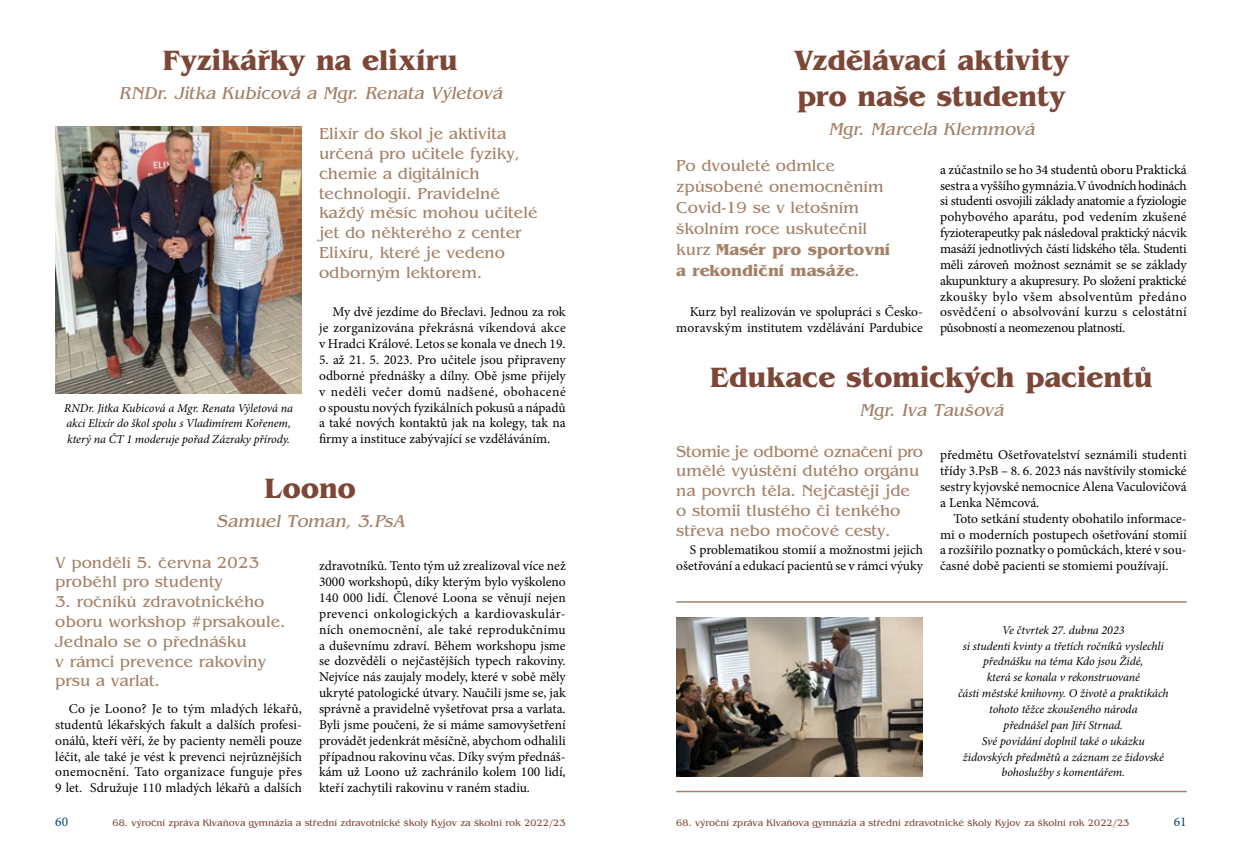
<style>
.page{position:relative;width:1242px;height:859px;background:#fff}
.page>*{position:absolute;margin:0;border:0;box-sizing:border-box;transform-origin:0 0}
.t1{font:700 29.25px/36px "Bangkok";color:#7c4737;scale:.96 1}
.t2{font:italic 18px "Bangkok";letter-spacing:.005em;color:#a48066}
.t3{font:16.5px/19.8px "Bangkok";color:#a48066}
.t4{font:13.5px/15.9px "Minion Pro";color:#000;text-align:justify}
.t5{font:13.5px "Minion Pro";color:#004876}
.t6{font:italic 12px/15.9px "Minion Pro";letter-spacing:-.005em;color:#000}
.t7{font:9.75px "Bangkok";color:#7c4737}
.s1{font-weight:700}
</style>
<div class="page">
<img style="left:55px;top:126px;width:247px;height:267px">
<img style="left:676px;top:618px;width:247px;height:158px">
<hr style="left:676px;top:601px;width:510px;height:2px;background:#a48066">
<hr style="left:676px;top:791px;width:510px;height:1px;background:#a48066">
<h1 class="t1" style="left:163px;top:43px;width:308px">Fyzikářky na elixíru</h1>
<h2 class="t2" style="left:119px;top:83px;width:388px">RNDr. Jitka Kubicová a Mgr. Renata Výletová</h2>
<p class="t6" style="left:64px;top:400px;width:230px">RNDr. Jitka Kubicová a Mgr. Renata Výletová na akci Elixír do škol spolu s Vladimírem Kořenem, který na ČT 1 moderuje pořad Zázraky přírody.</p>
<p class="t3" style="left:319px;top:124px;width:220px">Elixír do škol je aktivita určená pro učitele fyziky, chemie a digitálních technologií. Pravidelně každý měsíc mohou učitelé jet do některého z center<br>Elixíru, které je vedeno odborným lektorem.</p>
<p class="t4" style="left:319px;top:304px;width:248px;text-indent:14px">My dvě jezdíme do Břeclavi. Jednou za rok je zorganizována překrásná víkendová akce v Hradci Králové. Letos se konala ve dnech 19.</p>
<p class="t4" style="left:319px;top:352px;width:248px">5. až 21. 5. 2023. Pro učitele jsou připraveny odborné přednášky a dílny. Obě jsme přijely v neděli večer domů nadšené, obohacené o spoustu nových fyzikálních pokusů a nápadů a také nových kontaktů jak na kolegy, tak na firmy a instituce zabývající se vzděláváním.</p>
<h1 class="t1" style="left:265px;top:471px;width:97px">Loono</h1>
<h2 class="t2" style="left:216px;top:511px;width:193px">Samuel Toman, 3.PsA</h2>
<p class="t3" style="left:55px;top:552px;width:205px">V pondělí 5. června 2023 proběhl pro studenty</p>
<p class="t3" style="left:55px;top:592px;width:232px">3. ročníků zdravotnického oboru workshop #prsakoule.<br>Jednalo se o přednášku<br>v rámci prevence rakoviny prsu a varlat.</p>
<p class="t4" style="left:55px;top:701px;width:248px;text-indent:14px">Co je Loono? Je to tým mladých lékařů, studentů lékařských fakult a dalších profesi&shy;onálů, kteří věří, že by pacienty neměli pouze léčit, ale také je vést k prevenci nejrůznějších onemocnění. Tato organizace funguje přes 9 let. Sdružuje 110 mladých lékařů a dalších</p>
<p class="t4" style="left:319px;top:558px;width:248px">zdravotníků. Tento tým už zrealizoval více než 3000 workshopů, díky kterým bylo vyškoleno 140 000 lidí. Členové Loona se věnují nejen prevenci onkologických a kardiovaskulár&shy;ních onemocnění, ale také reprodukčnímu a duševnímu zdraví. Během workshopu jsme se dozvěděli o nejčastějších typech rakoviny.<br>Nejvíce nás zaujaly modely, které v sobě měly ukryté patologické útvary. Naučili jsme se, jak správně a pravidelně vyšetřovat prsa a varlata.<br>Byli jsme poučeni, že si máme samovyšetření provádět jedenkrát měsíčně, abychom odhalili případnou rakovinu včas. Díky svým přednáš&shy;kám už Loono už zachránilo kolem 100 lidí, kteří zachytili rakovinu v raném stadiu.</p>
<h1 class="t1" style="left:793px;top:43px;width:289px">Vzdělávací aktivity pro naše studenty</h1>
<h2 class="t2" style="left:828px;top:119px;width:211px">Mgr. Marcela Klemmová</h2>
<p class="t3" style="left:676px;top:155px;width:215px;line-height:21px">Po dvouleté odmlce způsobené onemocněním<br>Covid-19 se v letošním školním roce uskutečnil kurz <span class="s1">Masér pro sportovní a rekondiční masáže</span>.</p>
<p class="t4" style="left:676px;top:304px;width:248px;text-align:right">Kurz byl realizován ve spolupráci s Česko&shy;moravským institutem vzdělávání Pardubice</p>
<p class="t4" style="left:940px;top:161px;width:248px">a zúčastnilo se ho 34 studentů oboru Praktická sestra a vyššího gymnázia.V úvodních hodinách si studenti osvojili základy anatomie a fyziologie pohybového aparátu, pod vedením zkušené fyzioterapeutky pak následoval praktický nácvik masáží jednotlivých částí lidského těla. Studenti měli zároveň možnost seznámit se se základy akupunktury a akupresury. Po složení praktické zkoušky bylo všem absolventům předáno osvědčení o absolvování kurzu s celostátní působností a neomezenou platností.</p>
<h1 class="t1" style="left:710px;top:360px;width:462px">Edukace stomických pacientů</h1>
<h2 class="t2" style="left:859px;top:400px;width:149px">Mgr. Iva Taušová</h2>
<p class="t3" style="left:676px;top:441px;width:248px">Stomie je odborné označení pro umělé vyústění dutého orgánu na povrch těla. Nejčastěji jde o stomii tlustého či tenkého střeva nebo močové cesty.</p>
<p class="t4" style="left:676px;top:542px;width:248px;text-align:right">S problematikou stomií a možnostmi jejich ošetřování a edukací pacientů se v rámci výuky</p>
<p class="t4" style="left:940px;top:447px;width:248px">předmětu Ošetřovatelství seznámili studenti třídy 3.PsB – 8. 6. 2023 nás navštívily stomické sestry kyjovské nemocnice Alena Vaculovičová a Lenka Němcová.</p>
<p class="t4" style="left:940px;top:510px;width:248px;text-indent:14px">Toto setkání studenty obohatilo informace&shy;mi o moderních postupech ošetřování stomií a rozšířilo poznatky o pomůckách, které v sou&shy;časné době pacienti se stomiemi používají.</p>
<p class="t6" style="left:958px;top:622px;width:212px;text-align:center">Ve čtvrtek 27. dubna 2023<br>si studenti kvinty a třetích ročníků vyslechli přednášku na téma Kdo jsou Židé,<br>která se konala v rekonstruované<br>části městské knihovny. O životě a praktikách tohoto těžce zkoušeného národa<br>přednášel pan Jiří Strnad.<br>Své povídání doplnil také o ukázku židovských předmětů a záznam ze židovské bohoslužby s komentářem.</p>
<p class="t5" style="left:55px;top:813px;width:14px">60</p>
<p class="t7" style="left:112px;top:818px;width:455px">68. výroční zpráva Klvaňova gymnázia a střední zdravotnické školy Kyjov za školní rok 2022/23</p>
<p class="t7" style="left:676px;top:818px;width:455px">68. výroční zpráva Klvaňova gymnázia a střední zdravotnické školy Kyjov za školní rok 2022/23</p>
<p class="t5" style="left:1173px;top:813px;width:14px">61</p>
</div>
